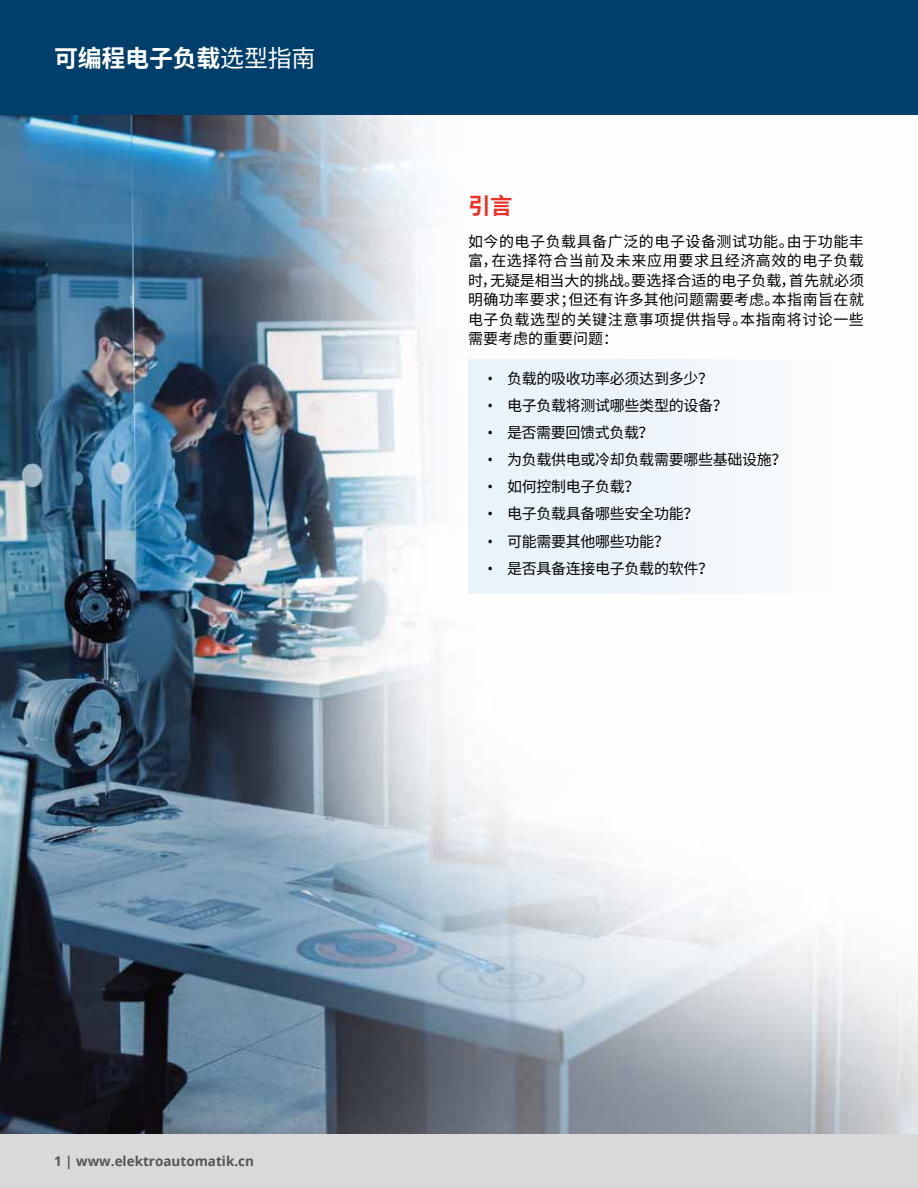
<style>
.page{position:relative;width:918px;height:1188px;background:#fff}
.page>*{position:absolute;margin:0;border:0;box-sizing:border-box;transform-origin:0 0}
.t1{font:700 24px "Source Han Sans SC";letter-spacing:-.01em;color:#fff}
.t2{font:700 22.5px "Source Han Sans SC";color:#ee2e24}
.t3{font:15px/19.5px "Source Han Sans SC";letter-spacing:-.02em;color:#000;text-align:justify}
.t4{font:700 13.5px "Open Sans";color:#54565b}
.s1{font-weight:400}
.s2{font-family:"Open Sans"}
</style>
<div class="page">
<img style="left:0;top:114px;width:918px;height:1020px">
<div style="left:0;top:0;width:918px;height:114px;background:#003e6b"></div>
<div style="left:468px;top:360px;width:396px;height:234px;background:#e9f3fa"></div>
<div style="left:0;top:1134px;width:918px;height:54px;background:#dad8d8"></div>
<h1 class="t1" style="left:54px;top:44px;width:263px">可编程电子负载<span class="s1">选型指南</span></h1>
<h2 class="t2" style="left:468px;top:193px;width:46px">引言</h2>
<p class="t3" style="left:468px;top:232px;width:398px">如今的电子负载具备广泛的电子设备测试功能。由于功能丰富，在选择符合当前及未来应用要求且经济高效的电子负载时，无疑是相当大的挑战。要选择合适的电子负载，首先就必须明确功率要求；但还有许多其他问题需要考虑。本指南旨在就电子负载选型的关键注意事项提供指导。本指南将讨论一些需要考虑的重要问题：</p>
<p class="t3" style="left:488px;top:369px;width:227px"><span class="s2">•</span> 负载的吸收功率必须达到多少？</p>
<p class="t3" style="left:488px;top:396px;width:242px"><span class="s2">•</span> 电子负载将测试哪些类型的设备？</p>
<p class="t3" style="left:488px;top:423px;width:168px"><span class="s2">•</span> 是否需要回馈式负载？</p>
<p class="t3" style="left:488px;top:450px;width:301px"><span class="s2">•</span> 为负载供电或冷却负载需要哪些基础设施？</p>
<p class="t3" style="left:488px;top:478px;width:154px"><span class="s2">•</span> 如何控制电子负载？</p>
<p class="t3" style="left:488px;top:505px;width:212px"><span class="s2">•</span> 电子负载具备哪些安全功能？</p>
<p class="t3" style="left:488px;top:532px;width:183px"><span class="s2">•</span> 可能需要其他哪些功能？</p>
<p class="t3" style="left:488px;top:559px;width:227px"><span class="s2">•</span> 是否具备连接电子负载的软件？</p>
<p class="t4" style="left:54px;top:1152px;width:202px">1 | www.elektroautomatik.cn</p>
</div>
